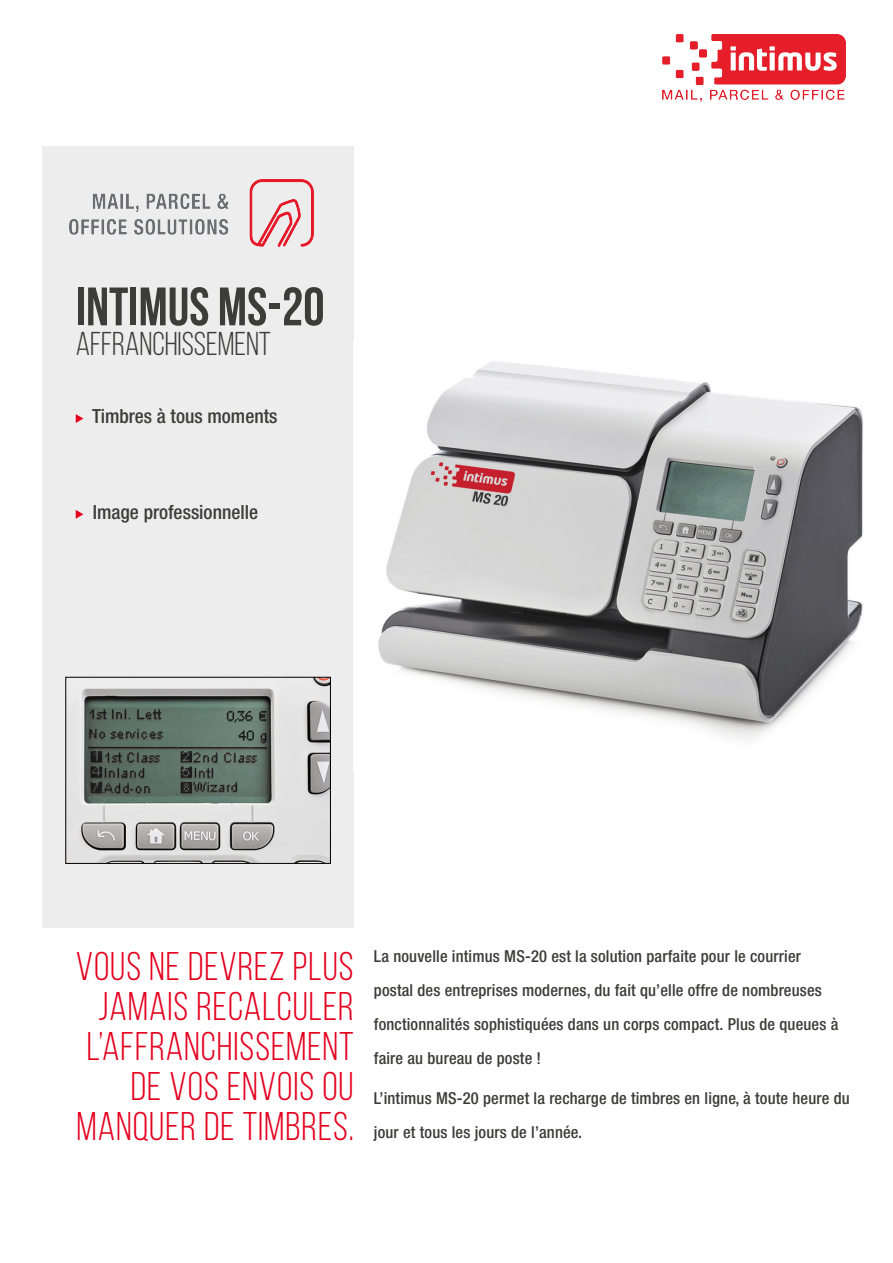
<style>
.page{position:relative;width:893px;height:1263px;background:#fff}
.page>*{position:absolute;margin:0;border:0;box-sizing:border-box;transform-origin:0 0}
.t1{font:700 54px "Bebas Neue";color:#3c3c3b}
.t2{font:40.05px/40px "Bebas Neue";letter-spacing:.025em;color:#e5001e;text-align:right}
.t3{font:33px "Bebas Neue";color:#3c3c3b}
.t4{font:500 condensed 19.5px "Helvetica Neue LT Std";color:#3c3c3b}
.t5{font:500 condensed 16.5px/33.8px "Helvetica Neue LT Std";letter-spacing:.01em;color:#3c3c3b}
</style>
<div class="page">
<div style="left:43px;top:146px;width:311px;height:782px;background:#ededed"></div>
<img style="left:378px;top:361px;width:485px;height:380px">
<img style="left:67px;top:679px;width:262px;height:183px">
<div style="left:65px;top:677px;width:266px;height:187px;border:1px solid #000"></div>
<svg style="left:76px;top:414px;width:7px;height:9px"></svg>
<svg style="left:76px;top:510px;width:7px;height:9px"></svg>
<img style="left:69px;top:180px;width:245px;height:67px">
<img style="left:663px;top:35px;width:183px;height:67px">
<h1 class="t1" style="left:76px;top:277px;width:250px">INTIMUS MS-20</h1>
<h3 class="t3" style="left:76px;top:326px;width:197px">AFFRANCHISSEMENT</h3>
<p class="t4" style="left:92px;top:404px;width:187px">Timbres à tous moments</p>
<p class="t4" style="left:93px;top:500px;width:167px">Image professionnelle</p>
<h2 class="t2" style="left:76px;top:946px;width:279px">VOUS NE DEVREZ PLUS<br>JAMAIS RECALCULER<br>L’AFFRANCHISSEMENT<br>DE VOS ENVOIS OU<br>MANQUER DE TIMBRES.</h2>
<p class="t5" style="left:374px;top:939px;width:466px">La nouvelle intimus MS-20 est la solution parfaite pour le courrier postal des entreprises modernes, du fait qu’elle offre de nombreuses fonctionnalités sophistiquées dans un corps compact. Plus de queues à faire au bureau de poste !</p>
<p class="t5" style="left:374px;top:1081px;width:477px">L’intimus MS-20 permet la recharge de timbres en ligne, à toute heure du jour et tous les jours de l’année.</p>
</div>
